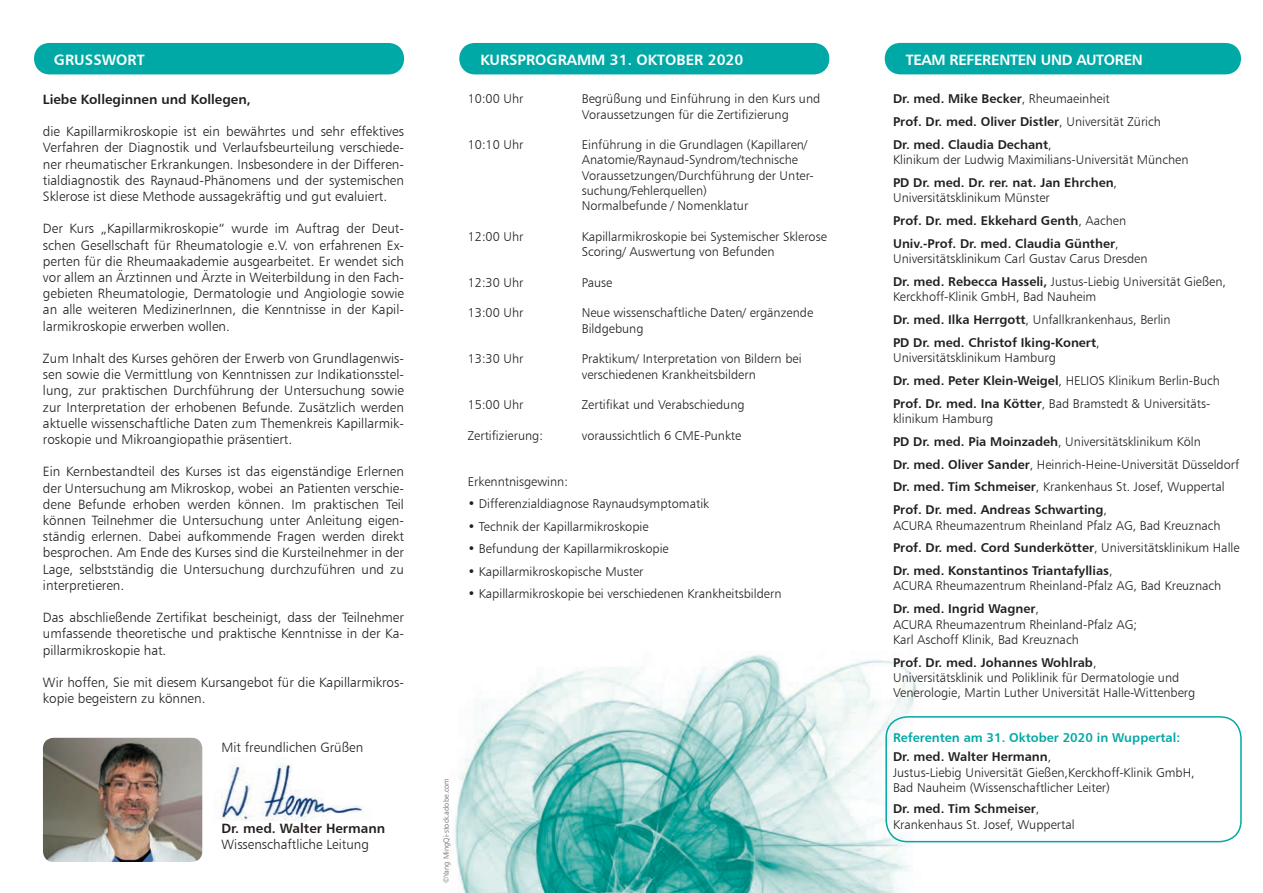
<style>
.page{position:relative;width:1263px;height:893px;background:#fff}
.page>*{position:absolute;margin:0;border:0;box-sizing:border-box;transform-origin:0 0}
.t1{font:15px "Humanist 777 BT Bold B";color:#fff}
.t2{font:15px "Humanist 777 BT Bold B";letter-spacing:-.02em;color:#fff}
.t3{font:13.5px/16.2px "Humanist 777 BT Light B";color:#231f20;text-align:justify}
.t4{font:13.5px "Humanist 777 BT Bold B";color:#231f20}
.t5{font:12.75px/15.3px "Humanist 777 BT Light B";color:#231f20}
.t6{font:12.75px/22.8px "Humanist 777 BT Bold B";color:#231f20}
.t7{font:12.75px/19.8px "Humanist 777 BT Bold B";color:#00a9a5}
.t8{font:7.5px "Humanist 777 BT Light B";color:#636366}
.s1{font-family:"Humanist 777 BT Light B"}
.s2{font-family:"Humanist 777 BT Bold B"}
.s3{color:#231f20}
.s4{font-family:"Humanist 777 BT Light B";color:#231f20}
</style>
<div class="page">
<img style="left:218px;top:758px;width:145px;height:63px">
<img style="left:454px;top:651px;width:467px;height:242px">
<img style="left:43px;top:738px;width:159px;height:124px">
<div style="left:884px;top:43px;width:357px;height:31px;background:#00a9a5"></div>
<div style="left:34px;top:43px;width:371px;height:31px;background:#00a9a5"></div>
<div style="left:459px;top:43px;width:371px;height:31px;background:#00a9a5"></div>
<div style="left:885px;top:716px;width:357px;height:126px;border:2px solid #00a9a5;border-radius:21px"></div>
<p class="t1" style="left:54px;top:50px;width:92px">GRUSSWORT</p>
<p class="t1" style="left:480px;top:50px;width:264px">KURSPROGRAMM 31. OKTOBER 2020</p>
<p class="t2" style="left:906px;top:50px;width:239px">TEAM REFERENTEN UND AUTOREN</p>
<p class="t4" style="left:43px;top:91px;width:209px">Liebe Kolleginnen und Kollegen,</p>
<p class="t3" style="left:43px;top:123px;width:362px">die Kapillarmikroskopie ist ein bewährtes und sehr effektives Verfahren der Diagnostik und Verlaufsbeurteilung verschiede&shy;ner rheumatischer Erkrankungen. Insbesondere in der Differen&shy;tialdiagnostik des Raynaud-Phänomens und der systemischen Sklerose ist diese Methode aussagekräftig und gut evaluiert.</p>
<p class="t3" style="left:43px;top:220px;width:363px">Der Kurs „Kapillarmikroskopie“ wurde im Auftrag der Deut&shy;schen Gesellschaft für Rheumatologie e.V. von erfahrenen Ex&shy;perten für die Rheumaakademie ausgearbeitet. Er wendet sich vor allem an Ärztinnen und Ärzte in Weiterbildung in den Fach&shy;gebieten Rheumatologie, Dermatologie und Angiologie sowie an alle weiteren MedizinerInnen, die Kenntnisse in der Kapil&shy;larmikroskopie erwerben wollen.</p>
<p class="t3" style="left:43px;top:350px;width:363px">Zum Inhalt des Kurses gehören der Erwerb von Grundlagenwis&shy;sen sowie die Vermittlung von Kenntnissen zur Indikationsstel&shy;lung, zur praktischen Durchführung der Untersuchung sowie zur Interpretation der erhobenen Befunde. Zusätzlich werden aktuelle wissenschaftliche Daten zum Themenkreis Kapillarmik&shy;roskopie und Mikroangiopathie präsentiert.</p>
<p class="t3" style="left:43px;top:463px;width:363px">Ein Kernbestandteil des Kurses ist das eigenständige Erlernen der Untersuchung am Mikroskop, wobei an Patienten verschie&shy;dene Befunde erhoben werden können. Im praktischen Teil können Teilnehmer die Untersuchung unter Anleitung eigen&shy;ständig erlernen. Dabei aufkommende Fragen werden direkt besprochen. Am Ende des Kurses sind die Kursteilnehmer in der Lage, selbstständig die Untersuchung durchzuführen und zu interpretieren.</p>
<p class="t3" style="left:43px;top:609px;width:363px">Das abschließende Zertifikat bescheinigt, dass der Teilnehmer umfassende theoretische und praktische Kenntnisse in der Ka&shy;pillarmikroskopie hat.</p>
<p class="t3" style="left:43px;top:674px;width:363px">Wir hoffen, Sie mit diesem Kursangebot für die Kapillarmikros&shy;kopie begeistern zu können.</p>
<p class="t3" style="left:221px;top:739px;width:143px">Mit freundlichen Grüßen</p>
<p class="t4" style="left:221px;top:820px;width:165px">Dr. med. Walter Hermann</p>
<p class="t3" style="left:221px;top:836px;width:149px">Wissenschaftliche Leitung</p>
<p class="t5" style="left:468px;top:91px;width:57px">10:00 Uhr</p>
<p class="t5" style="left:582px;top:91px;width:240px">Begrüßung und Einführung in den Kurs und<br>Voraussetzungen für die Zertifizierung</p>
<p class="t5" style="left:468px;top:137px;width:57px">10:10 Uhr</p>
<p class="t5" style="left:582px;top:137px;width:233px">Einführung in die Grundlagen (Kapillaren/ Anatomie/Raynaud-Syndrom/technische Voraussetzungen/Durchführung der Unter&shy;suchung/Fehlerquellen)<br>Normalbefunde / Nomenklatur</p>
<p class="t5" style="left:468px;top:229px;width:57px">12:00 Uhr</p>
<p class="t5" style="left:582px;top:229px;width:247px">Kapillarmikroskopie bei Systemischer Sklerose<br>Scoring/ Auswertung von Befunden</p>
<p class="t5" style="left:468px;top:275px;width:57px">12:30 Uhr</p>
<p class="t5" style="left:582px;top:275px;width:32px">Pause</p>
<p class="t5" style="left:468px;top:305px;width:57px">13:00 Uhr</p>
<p class="t5" style="left:582px;top:305px;width:233px">Neue wissenschaftliche Daten/ ergänzende<br>Bildgebung</p>
<p class="t5" style="left:468px;top:351px;width:57px">13:30 Uhr</p>
<p class="t5" style="left:582px;top:351px;width:221px">Praktikum/ Interpretation von Bildern bei verschiedenen Krankheitsbildern</p>
<p class="t5" style="left:468px;top:397px;width:57px">15:00 Uhr</p>
<p class="t5" style="left:582px;top:397px;width:164px">Zertifikat und Verabschiedung</p>
<p class="t5" style="left:468px;top:428px;width:77px">Zertifizierung:</p>
<p class="t5" style="left:582px;top:428px;width:161px">voraussichtlich 6 CME-Punkte</p>
<p class="t5" style="left:468px;top:473px;width:102px">Erkenntnisgewinn:</p>
<p class="t5" style="left:468px;top:496px;width:243px">• Differenzialdiagnose Raynaudsymptomatik</p>
<p class="t5" style="left:468px;top:518px;width:182px">• Technik der Kapillarmikroskopie</p>
<p class="t5" style="left:468px;top:541px;width:203px">• Befundung der Kapillarmikroskopie</p>
<p class="t5" style="left:468px;top:563px;width:177px">• Kapillarmikroskopische Muster</p>
<p class="t5" style="left:468px;top:586px;width:315px">• Kapillarmikroskopie bei verschiedenen Krankheitsbildern</p>
<p class="t8" style="left:442px;top:883px;width:106px;rotate:-90deg">©Yang MingQi-stock.adobe.com</p>
<p class="t6" style="left:893px;top:87px;width:269px">Dr. med. Mike Becker<span class="s1">, Rheumaeinheit<br></span>Prof. Dr. med. Oliver Distler<span class="s1">, Universität Zürich<br></span>Dr. med. Claudia Dechant<span class="s1">,</span></p>
<p class="t5" style="left:893px;top:152px;width:297px">Klinikum der Ludwig Maximilians-Universität München</p>
<p class="t6" style="left:893px;top:171px;width:226px">PD Dr. med. Dr. rer. nat. Jan Ehrchen<span class="s1">,</span></p>
<p class="t5" style="left:893px;top:190px;width:158px">Universitätsklinikum Münster</p>
<p class="t6" style="left:893px;top:209px;width:235px">Prof. Dr. med. Ekkehard Genth<span class="s1">, Aachen<br></span>Univ.-Prof. Dr. med. Claudia Günther<span class="s1">,</span></p>
<p class="t5" style="left:893px;top:247px;width:335px;line-height:22.8px">Universitätsklinikum Carl Gustav Carus Dresden<br><span class="s2">Dr. med. Rebecca Hasseli,</span> Justus-Liebig Universität Gießen,</p>
<p class="t5" style="left:893px;top:285px;width:279px;line-height:22.8px">Kerckhoff-Klinik GmbH, Bad Nauheim<br><span class="s2">Dr. med. Ilka Herrgott</span>, Unfallkrankenhaus, Berlin</p>
<p class="t6" style="left:893px;top:331px;width:208px">PD Dr. med. Christof Iking-Konert<span class="s1">,</span></p>
<p class="t5" style="left:893px;top:346px;width:328px;line-height:22.8px">Universitätsklinikum Hamburg<br><span class="s2">Dr. med. Peter Klein-Weigel</span>, HELIOS Klinikum Berlin-Buch<br><span class="s2">Prof. Dr. med. Ina Kötter</span>, Bad Bramstedt &amp; Universitäts-</p>
<p class="t5" style="left:893px;top:407px;width:348px;line-height:22.8px">klinikum Hamburg<br><span class="s2">PD Dr. med. Pia Moinzadeh</span>, Universitätsklinikum Köln<br><span class="s2">Dr. med. Oliver Sander</span>, Heinrich-Heine-Universität Düsseldorf <span class="s2">Dr. med. Tim Schmeiser</span>, Krankenhaus St. Josef, Wuppertal</p>
<p class="t6" style="left:893px;top:498px;width:215px">Prof. Dr. med. Andreas Schwarting<span class="s1">,</span></p>
<p class="t5" style="left:893px;top:517px;width:329px">ACURA Rheumazentrum Rheinland Pfalz AG, Bad Kreuznach</p>
<p class="t6" style="left:893px;top:536px;width:348px">Prof. Dr. med. Cord Sunderkötter<span class="s1">, Universitätsklinikum Halle<br></span>Dr. med. Konstantinos Triantafyllias<span class="s1">,</span></p>
<p class="t5" style="left:893px;top:578px;width:330px">ACURA Rheumazentrum Rheinland-Pfalz AG, Bad Kreuznach</p>
<p class="t6" style="left:893px;top:597px;width:147px">Dr. med. Ingrid Wagner<span class="s1">,</span></p>
<p class="t5" style="left:893px;top:616px;width:246px">ACURA Rheumazentrum Rheinland-Pfalz AG;<br>Karl Aschoff Klinik, Bad Kreuznach</p>
<p class="t6" style="left:893px;top:650px;width:205px">Prof. Dr. med. Johannes Wohlrab<span class="s1">,</span></p>
<p class="t5" style="left:893px;top:670px;width:304px">Universitätsklinik und Poliklinik für Dermatologie und<br>Venerologie, Martin Luther Universität Halle-Wittenberg</p>
<p class="t7" style="left:893px;top:727px;width:289px">Referenten am 31. Oktober 2020 in Wuppertal:<br><span class="s3">Dr. med. Walter Hermann</span><span class="s4">,</span></p>
<p class="t5" style="left:893px;top:764px;width:303px">Justus-Liebig Universität Gießen,Kerckhoff-Klinik GmbH,<br>Bad Nauheim (Wissenschaftlicher Leiter)</p>
<p class="t6" style="left:893px;top:797px;width:148px">Dr. med. Tim Schmeiser<span class="s1">,</span></p>
<p class="t5" style="left:893px;top:816px;width:183px">Krankenhaus St. Josef, Wuppertal</p>
</div>
